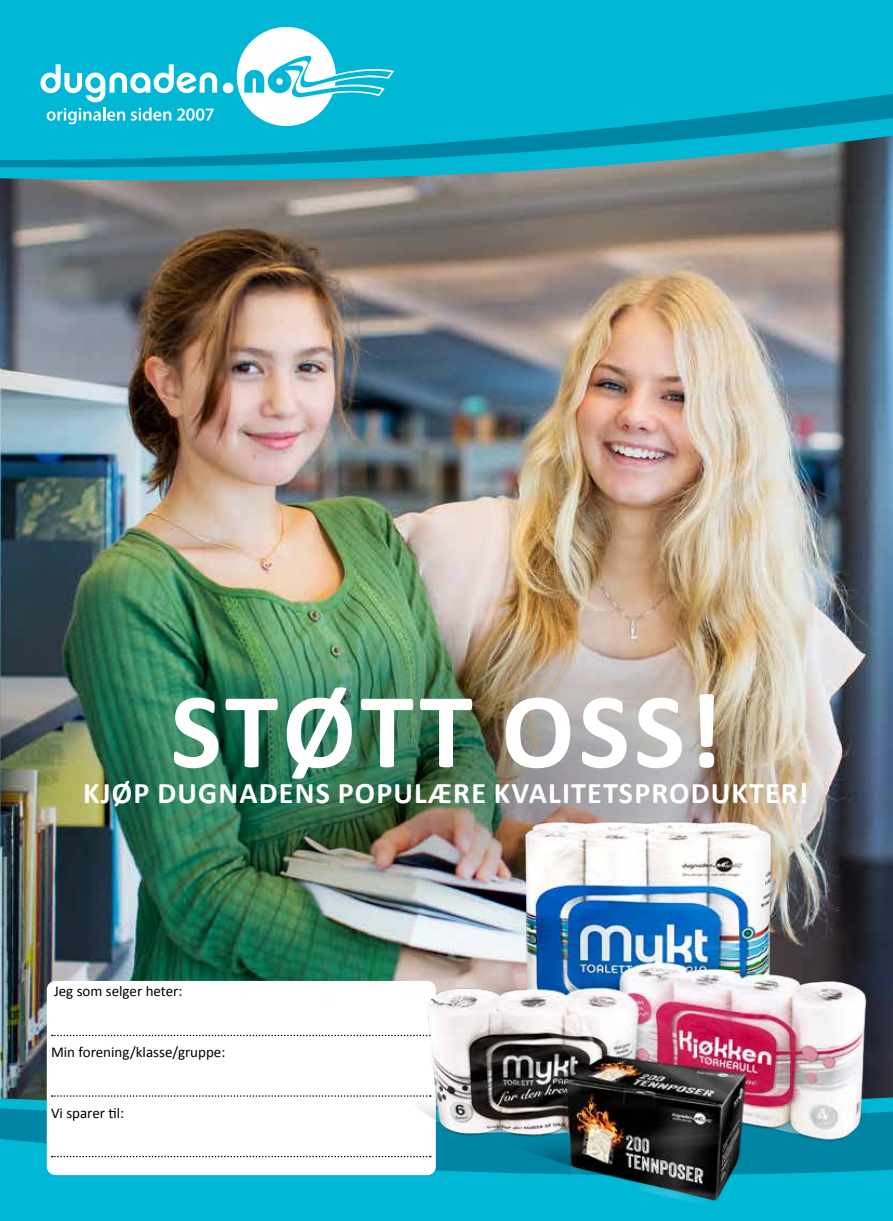
<style>
.page{position:relative;width:893px;height:1221px;background:#fff}
.page>*{position:absolute;margin:0;border:0;box-sizing:border-box;transform-origin:0 0}
.t1{font:700 108px "Calibri";letter-spacing:.04em;color:#fff}
.t2{font:700 30px "Calibri";letter-spacing:.04em;color:#fff}
.t3{font:15px "Calibri";color:#000}
</style>
<div class="page">
<img style="left:0;top:271px;width:893px;height:692px">
<div style="left:0;top:0;width:893px;height:34px;background:#00b7d6"></div>
<svg style="left:0;top:34px;width:893px;height:237px;background:#3e93a0"></svg>
<img style="left:0;top:963px;width:354px;height:252px">
<img style="left:83px;top:623px;width:718px;height:290px;border-radius:50%">
<div style="left:47px;top:980px;width:389px;height:194px;background:#fff;border-radius:9px"></div>
<svg style="left:52px;top:1034px;width:302px;height:2px"></svg>
<svg style="left:52px;top:1095px;width:302px;height:1px"></svg>
<svg style="left:52px;top:1155px;width:302px;height:2px"></svg>
<img style="left:354px;top:758px;width:539px;height:462px">
<svg style="left:40px;top:64px;width:177px;height:60px"></svg>
<svg style="left:223px;top:27px;width:171px;height:99px"></svg>
<h1 class="t1" style="left:171px;top:662px;width:553px">STØTT OSS!</h1>
<h2 class="t2" style="left:83px;top:773px;width:726px">KJØP DUGNADENS POPULÆRE KVALITETSPRODUKTER!</h2>
<p class="t3" style="left:54px;top:981px;width:130px">Jeg som selger heter:</p>
<p class="t3" style="left:51px;top:1042px;width:176px">Min forening/klasse/gruppe:</p>
<p class="t3" style="left:51px;top:1102px;width:75px">Vi sparer til:</p>
</div>
